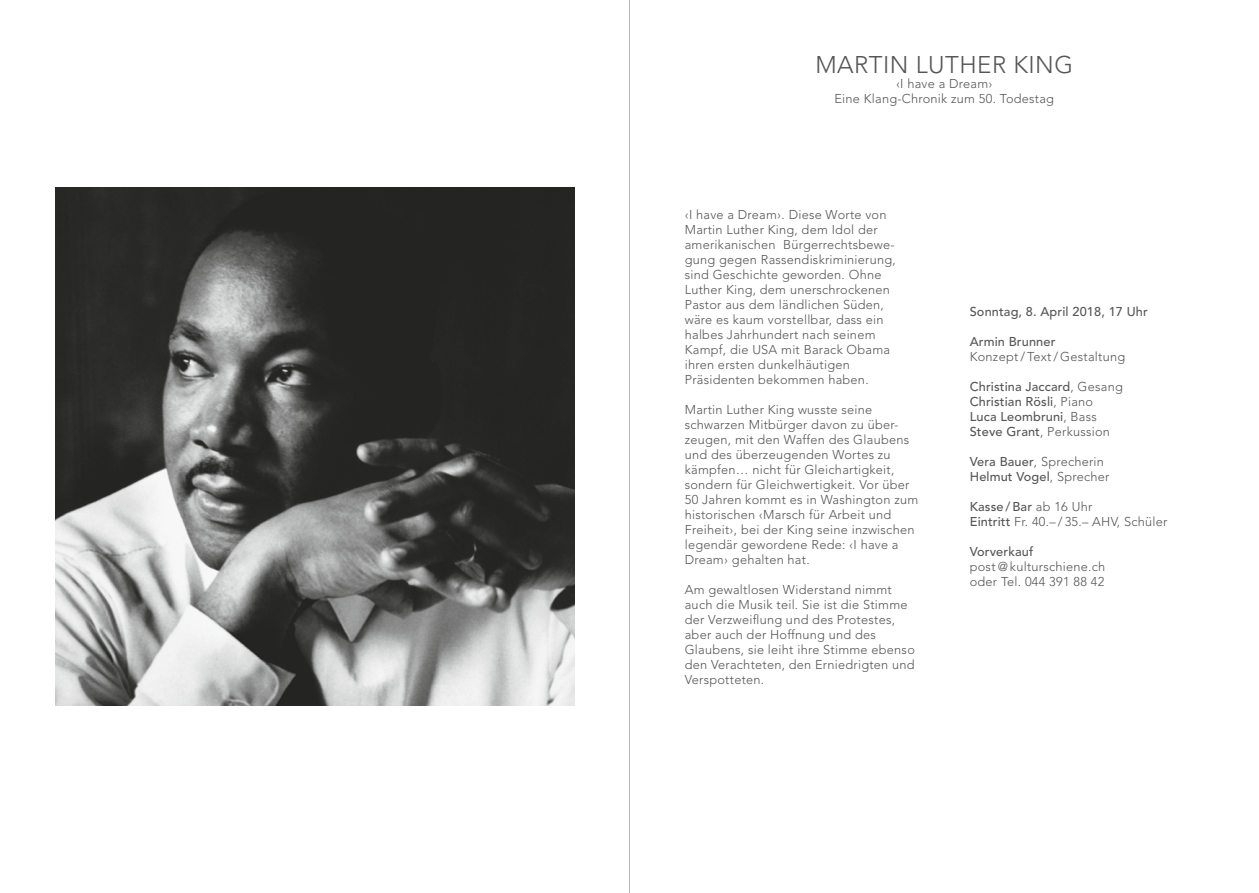
<style>
.page{position:relative;width:1259px;height:893px;background:#fff}
.page>*{position:absolute;margin:0;border:0;box-sizing:border-box;transform-origin:0 0}
.t1{font:300 24px "Avenir";letter-spacing:.02em;color:#565655}
.t2{font:300 12.75px/15px "Avenir";letter-spacing:.02em;color:#565655}
.t3{font:500 12.75px/15px "Avenir";letter-spacing:.01em;color:#565655}
.s1{font-weight:300}
.s2{font-weight:500}
</style>
<div class="page">
<img style="left:55px;top:187px;width:519px;height:519px">
<hr style="left:629px;top:0;width:1px;height:893px;background:#181716">
<h1 class="t1" style="left:815px;top:51px;width:259px">MARTIN LUTHER KING</h1>
<p class="t2" style="left:834px;top:76px;width:221px;text-align:center">‹I have a Dream›<br>Eine Klang-Chronik zum 50. Todestag</p>
<p class="t2" style="left:685px;top:207px;width:213px">‹I have a Dream›. Diese Worte von<br>Martin Luther King, dem Idol der amerikanischen Bürgerrechtsbewe&shy;gung gegen Rassendiskriminierung, sind Geschichte geworden. Ohne<br>Luther King, dem unerschrockenen<br>Pastor aus dem ländlichen Süden, wäre es kaum vorstellbar, dass ein halbes Jahrhundert nach seinem<br>Kampf, die USA mit Barack Obama ihren ersten dunkelhäutigen<br>Präsidenten bekommen haben.</p>
<p class="t2" style="left:685px;top:402px;width:235px">Martin Luther King wusste seine schwarzen Mitbürger davon zu über&shy;zeugen, mit den Waffen des Glaubens und des überzeugenden Wortes zu kämpfen… nicht für Gleichartigkeit, sondern für Gleichwertigkeit. Vor über 50 Jahren kommt es in Washington zum historischen ‹Marsch für Arbeit und Freiheit›, bei der King seine inzwischen legendär gewordene Rede: ‹I have a Dream› gehalten hat.</p>
<p class="t2" style="left:685px;top:582px;width:232px">Am gewaltlosen Widerstand nimmt auch die Musik teil. Sie ist die Stimme der Verzweiflung und des Protestes, aber auch der Hoffnung und des<br>Glaubens, sie leiht ihre Stimme ebenso den Verachteten, den Erniedrigten und<br>Verspotteten.</p>
<p class="t3" style="left:969px;top:305px;width:180px">Sonntag, 8. April 2018, 17 Uhr</p>
<p class="t3" style="left:969px;top:335px;width:87px">Armin Brunner</p>
<p class="t2" style="left:969px;top:349px;width:157px">Konzept/ Text/ Gestaltung</p>
<p class="t3" style="left:969px;top:380px;width:155px">Christina Jaccard<span class="s1">, Gesang<br></span>Christian Rösli<span class="s1">, Piano<br></span>Luca Leombruni<span class="s1">, Bass<br></span>Steve Grant<span class="s1">, Perkussion</span></p>
<p class="t3" style="left:969px;top:455px;width:141px">Vera Bauer<span class="s1">, Sprecherin<br></span>Helmut Vogel<span class="s1">, Sprecher</span></p>
<p class="t2" style="left:969px;top:499px;width:199px"><span class="s2">Kasse /Bar</span> ab 16 Uhr<br><span class="s2">Eintritt</span> Fr. 40.– / 35.– AHV, Schüler</p>
<p class="t3" style="left:969px;top:545px;width:65px">Vorverkauf</p>
<p class="t2" style="left:969px;top:559px;width:137px">post @ kulturschiene.ch oder Tel. 044 391 88 42</p>
</div>
